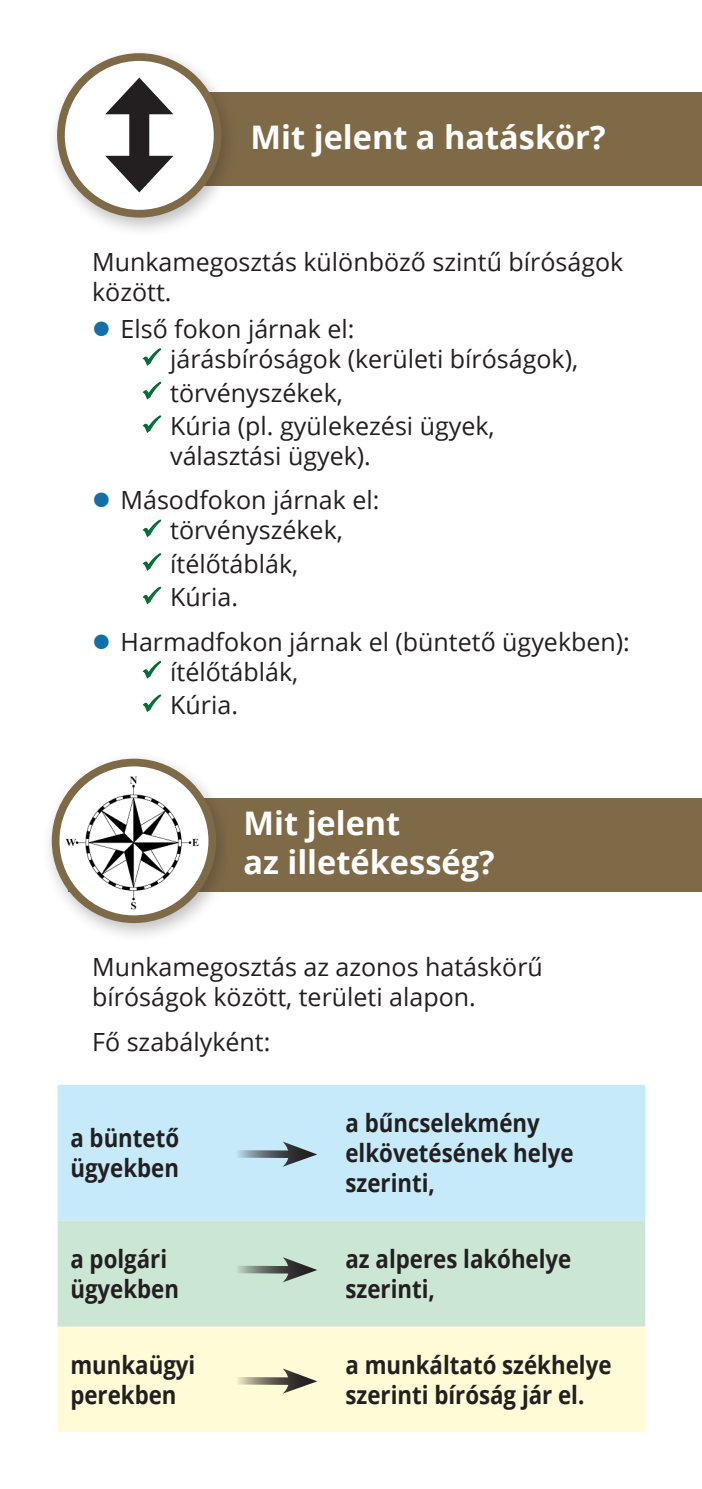
<style>
.page{position:relative;width:702px;height:1489px;background:#fff}
.page>*{position:absolute;margin:0;border:0;box-sizing:border-box;transform-origin:0 0}
.Kérdés{font:700 32.5px/39px "Open Sans";color:#fff}
.t1{font:25px/30px "Open Sans";color:#231f20}
.t2{font:700 25px/30px "Open Sans";color:#231f20;scale:.89 1}
</style>
<div class="page">
<div style="left:69px;top:798px;width:633px;height:93px;background:#7f6a48"></div>
<div style="left:41px;top:750px;width:193px;height:193px;background:#231f20;opacity:.28"></div>
<svg style="left:56px;top:762px;width:156px;height:157px"></svg>
<div style="left:52px;top:758px;width:164px;height:165px;border:8px solid #7f6a48;border-radius:50%"></div>
<div style="left:74px;top:93px;width:628px;height:93px;background:#7f6a48"></div>
<div style="left:46px;top:45px;width:193px;height:193px;background:#231f20;opacity:.28"></div>
<div style="left:61px;top:57px;width:156px;height:157px;background:#fff;border-radius:50%"></div>
<div style="left:57px;top:53px;width:164px;height:164px;border:8px solid #7f6a48;border-radius:50%"></div>
<img style="left:64px;top:773px;width:139px;height:139px">
<div style="left:58px;top:1085px;width:587px;height:135px;background:#c6eafa"></div>
<div style="left:58px;top:1220px;width:587px;height:106px;background:#cbe6d3"></div>
<div style="left:58px;top:1327px;width:587px;height:104px;background:#fffbd6"></div>
<div style="left:129px;top:100px;width:20px;height:70px;background:#231f20"></div>
<svg style="left:105px;top:78px;width:68px;height:36px"></svg>
<svg style="left:105px;top:156px;width:68px;height:36px"></svg>
<svg style="left:236px;top:1150px;width:46px;height:7px"></svg>
<svg style="left:282px;top:1141px;width:35px;height:25px"></svg>
<svg style="left:236px;top:1376px;width:46px;height:8px"></svg>
<svg style="left:282px;top:1368px;width:35px;height:25px"></svg>
<svg style="left:236px;top:1265px;width:46px;height:8px"></svg>
<svg style="left:282px;top:1256px;width:35px;height:26px"></svg>
<p class="Kérdés" style="left:250px;top:117px;width:356px">Mit jelent a hatáskör?</p>
<p class="t1" style="left:92px;top:246px;width:532px">Munkamegosztás különböző szintű bíróságok között.</p>
<p class="t1" style="left:120px;top:313px;width:235px">Első fokon járnak el:</p>
<p class="t1" style="left:170px;top:343px;width:409px">járásbíróságok (kerületi bíróságok),</p>
<p class="t1" style="left:170px;top:377px;width:174px">törvényszékek,</p>
<p class="t1" style="left:170px;top:410px;width:326px">Kúria (pl. gyülekezési ügyek, választási ügyek).</p>
<p class="t1" style="left:120px;top:484px;width:260px">Másodfokon járnak el:</p>
<p class="t1" style="left:170px;top:514px;width:174px">törvényszékek,</p>
<p class="t1" style="left:170px;top:548px;width:130px">ítélőtáblák,</p>
<p class="t1" style="left:170px;top:581px;width:69px">Kúria.</p>
<p class="t1" style="left:120px;top:626px;width:511px">Harmadfokon járnak el (büntető ügyekben):</p>
<p class="t1" style="left:170px;top:656px;width:130px">ítélőtáblák,</p>
<p class="t1" style="left:170px;top:689px;width:69px">Kúria.</p>
<p class="Kérdés" style="left:243px;top:802px;width:252px">Mit jelent<br>az illetékesség?</p>
<p class="t1" style="left:92px;top:951px;width:452px">Munkamegosztás az azonos hatáskörű bíróságok között, területi alapon.</p>
<p class="t1" style="left:92px;top:1025px;width:180px">Fő szabályként:</p>
<p class="t2" style="left:70px;top:1122px;width:124px">a büntető ügyekben</p>
<p class="t2" style="left:345px;top:1107px;width:258px">a bűncselekmény elkövetésének helye szerinti,</p>
<p class="t2" style="left:70px;top:1243px;width:124px">a polgári ügyekben</p>
<p class="t2" style="left:345px;top:1243px;width:255px">az alperes lakóhelye szerinti,</p>
<p class="t2" style="left:70px;top:1349px;width:142px">munkaügyi perekben</p>
<p class="t2" style="left:345px;top:1349px;width:300px">a munkáltató székhelye szerinti bíróság jár el.</p>
</div>
